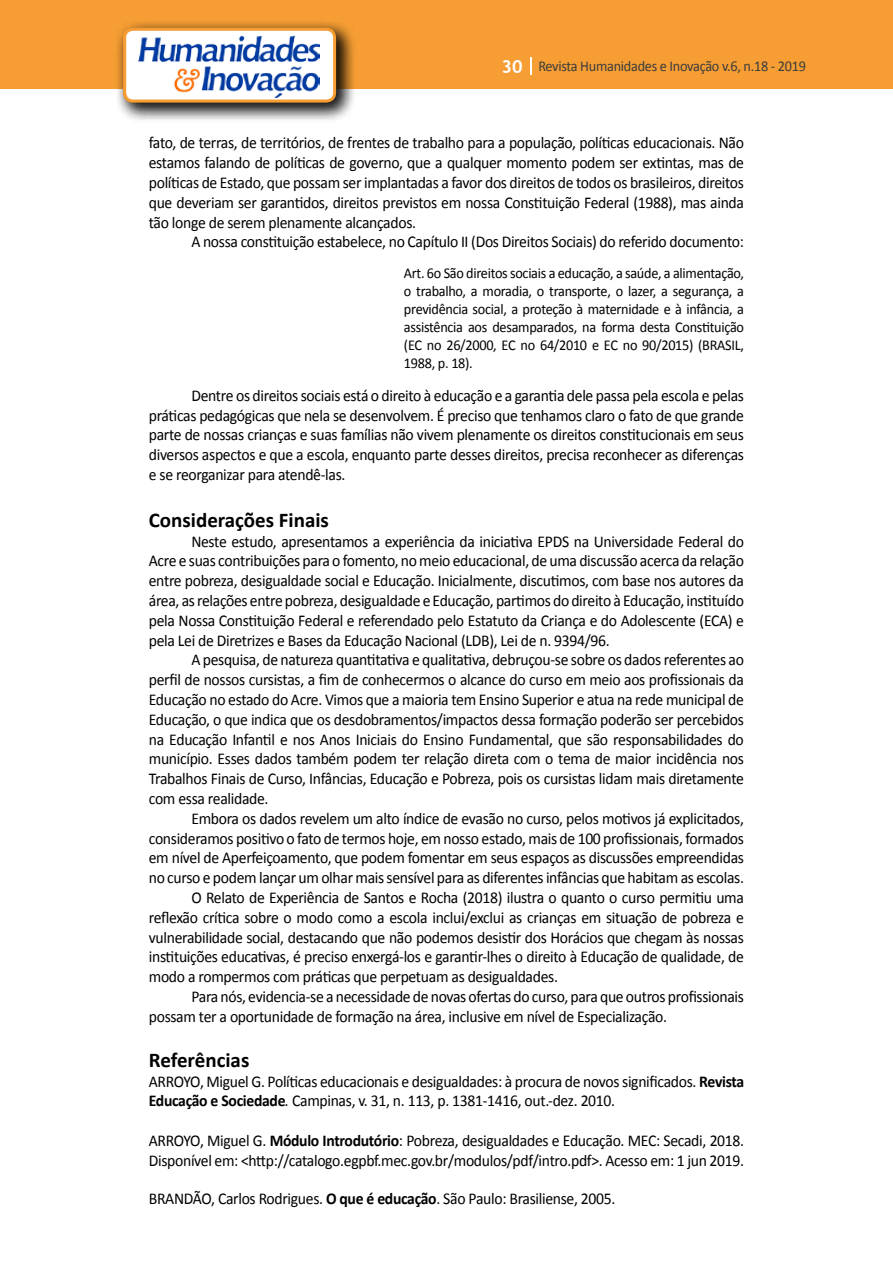
<style>
.page{position:relative;width:893px;height:1263px;background:#fff}
.page>*{position:absolute;margin:0;border:0;box-sizing:border-box;transform-origin:0 0}
.t1{font:700 21px "Calibri";color:#000}
.t2{font:16.5px/19.8px "Calibri";letter-spacing:-.02em;color:#000;text-align:justify;scale:.95 1}
.t3{font:15px/18px "Calibri";letter-spacing:-.02em;color:#000;text-align:justify;scale:.95 1}
.t4{font:15px "Calibri";letter-spacing:-.02em;color:#3c3c3b;scale:.95 1}
.s1{font-family:"Trebuchet MS";font-weight:700;font-size:18px;color:#fff}
.s2{font-weight:700}
.s3{font-style:italic}
</style>
<div class="page">
<div style="left:0;top:0;width:893px;height:88px;background:#f69e34"></div>
<svg style="left:530px;top:57px;width:2px;height:18px"></svg>
<div style="left:115px;top:19px;width:241px;height:104px;background:#000;opacity:.75"></div>
<div style="left:125px;top:29px;width:210px;height:72px;background:#fff;border-radius:9px"></div>
<img style="left:138px;top:35px;width:181px;height:62px">
<div style="left:123px;top:28px;width:213px;height:75px;border:3px solid #f69e34;border-radius:9px"></div>
<p class="t4" style="left:501px;top:57px;width:322px"><span class="s1">30</span> Revista Humanidades e Inovação v.6, n.18 - 2019</p>
<p class="t2" style="left:149px;top:133px;width:628px">fato, de terras, de territórios, de frentes de trabalho para a população, políticas educacionais. Não estamos falando de políticas de governo, que a qualquer momento podem ser extintas, mas de políticas de Estado, que possam ser implantadas a favor dos direitos de todos os brasileiros, direitos que deveriam ser garantidos, direitos previstos em nossa Constituição Federal (1988), mas ainda tão longe de serem plenamente alcançados.</p>
<p class="t2" style="left:191px;top:232px;width:583px">A nossa constituição estabelece, no Capítulo II (Dos Direitos Sociais) do referido documento:</p>
<p class="t3" style="left:404px;top:264px;width:360px">Art. 6o São direitos sociais a educação, a saúde, a alimentação, o trabalho, a moradia, o transporte, o lazer, a segurança, a previdência social, a proteção à maternidade e à infância, a assistência aos desamparados, na forma desta Constituição (EC no 26/2000, EC no 64/2010 e EC no 90/2015) (BRASIL, 1988, p. 18).</p>
<p class="t2" style="left:149px;top:385px;width:628px;text-indent:43px">Dentre os direitos sociais está o direito à educação e a garantia dele passa pela escola e pelas práticas pedagógicas que nela se desenvolvem. É preciso que tenhamos claro o fato de que grande parte de nossas crianças e suas famílias não vivem plenamente os direitos constitucionais em seus diversos aspectos e que a escola, enquanto parte desses direitos, precisa reconhecer as diferenças e se reorganizar para atendê-las.</p>
<p class="t1" style="left:149px;top:505px;width:182px">Considerações Finais</p>
<p class="t2" style="left:149px;top:531px;width:628px;text-indent:43px">Neste estudo, apresentamos a experiência da iniciativa EPDS na Universidade Federal do Acre e suas contribuições para o fomento, no meio educacional, de uma discussão acerca da relação entre pobreza, desigualdade social e Educação. Inicialmente, discutimos, com base nos autores da área, as relações entre pobreza, desigualdade e Educação, partimos do direito à Educação, instituído pela Nossa Constituição Federal e referendado pelo Estatuto da Criança e do Adolescente (ECA) e pela Lei de Diretrizes e Bases da Educação Nacional (LDB), Lei de n. 9394/96.</p>
<p class="t2" style="left:149px;top:650px;width:628px;text-indent:43px">A pesquisa, de natureza quantitativa e qualitativa, debruçou-se sobre os dados referentes ao perfil de nossos cursistas, a fim de conhecermos o alcance do curso em meio aos profissionais da Educação no estado do Acre. Vimos que a maioria tem Ensino Superior e atua na rede municipal de Educação, o que indica que os desdobramentos/impactos dessa formação poderão ser percebidos na Educação Infantil e nos Anos Iniciais do Ensino Fundamental, que são responsabilidades do município. Esses dados também podem ter relação direta com o tema de maior incidência nos Trabalhos Finais de Curso, Infâncias, Educação e Pobreza, pois os cursistas lidam mais diretamente com essa realidade.</p>
<p class="t2" style="left:191px;top:808px;width:583px">Embora os dados revelem um alto índice de evasão no curso, pelos motivos já explicitados,</p>
<p class="t2" style="left:149px;top:828px;width:628px">consideramos positivo o fato de termos hoje, em nosso estado, mais de 100 profissionais, formados</p>
<p class="t2" style="left:149px;top:848px;width:628px">em nível de Aperfeiçoamento, que podem fomentar em seus espaços as discussões empreendidas</p>
<p class="t2" style="left:149px;top:868px;width:628px">no curso e podem lançar um olhar mais sensível para as diferentes infâncias que habitam as escolas.</p>
<p class="t2" style="left:191px;top:888px;width:583px">O Relato de Experiência de Santos e Rocha (2018) ilustra o quanto o curso permitiu uma</p>
<p class="t2" style="left:149px;top:907px;width:628px">reflexão crítica sobre o modo como a escola inclui/exclui as crianças em situação de pobreza e</p>
<p class="t2" style="left:149px;top:927px;width:628px">vulnerabilidade social, destacando que não podemos desistir dos Horácios que chegam às nossas</p>
<p class="t2" style="left:149px;top:947px;width:628px">instituições educativas, é preciso enxergá-los e garantir-lhes o direito à Educação de qualidade, de</p>
<p class="t2" style="left:149px;top:967px;width:432px">modo a rompermos com práticas que perpetuam as desigualdades.</p>
<p class="t2" style="left:191px;top:987px;width:583px">Para nós, evidencia-se a necessidade de novas ofertas do curso, para que outros profissionais</p>
<p class="t2" style="left:149px;top:1006px;width:547px">possam ter a oportunidade de formação na área, inclusive em nível de Especialização.</p>
<p class="t1" style="left:149px;top:1045px;width:102px">Referências</p>
<p class="t2" style="left:149px;top:1071px;width:628px">ARROYO, Miguel G. Políticas educacionais e desigualdades: à procura de novos significados. <span class="s2">Revista<br>Educação e Sociedade</span><span class="s3">.</span> Campinas, v. 31, n. 113, p. 1381-1416, out.-dez. 2010.</p>
<p class="t2" style="left:149px;top:1131px;width:628px">ARROYO, Miguel G. <span class="s2">Módulo Introdutório</span>: Pobreza, desigualdades e Educação. MEC: Secadi, 2018.<br>Disponível em: &lt;http://catalogo.egpbf.mec.gov.br/modulos/pdf/intro.pdf&gt;. Acesso em: 1 jun 2019.</p>
<p class="t2" style="left:149px;top:1188px;width:493px">BRANDÃO, Carlos Rodrigues. <span class="s2">O que é educação</span>. São Paulo: Brasiliense, 2005.</p>
</div>
